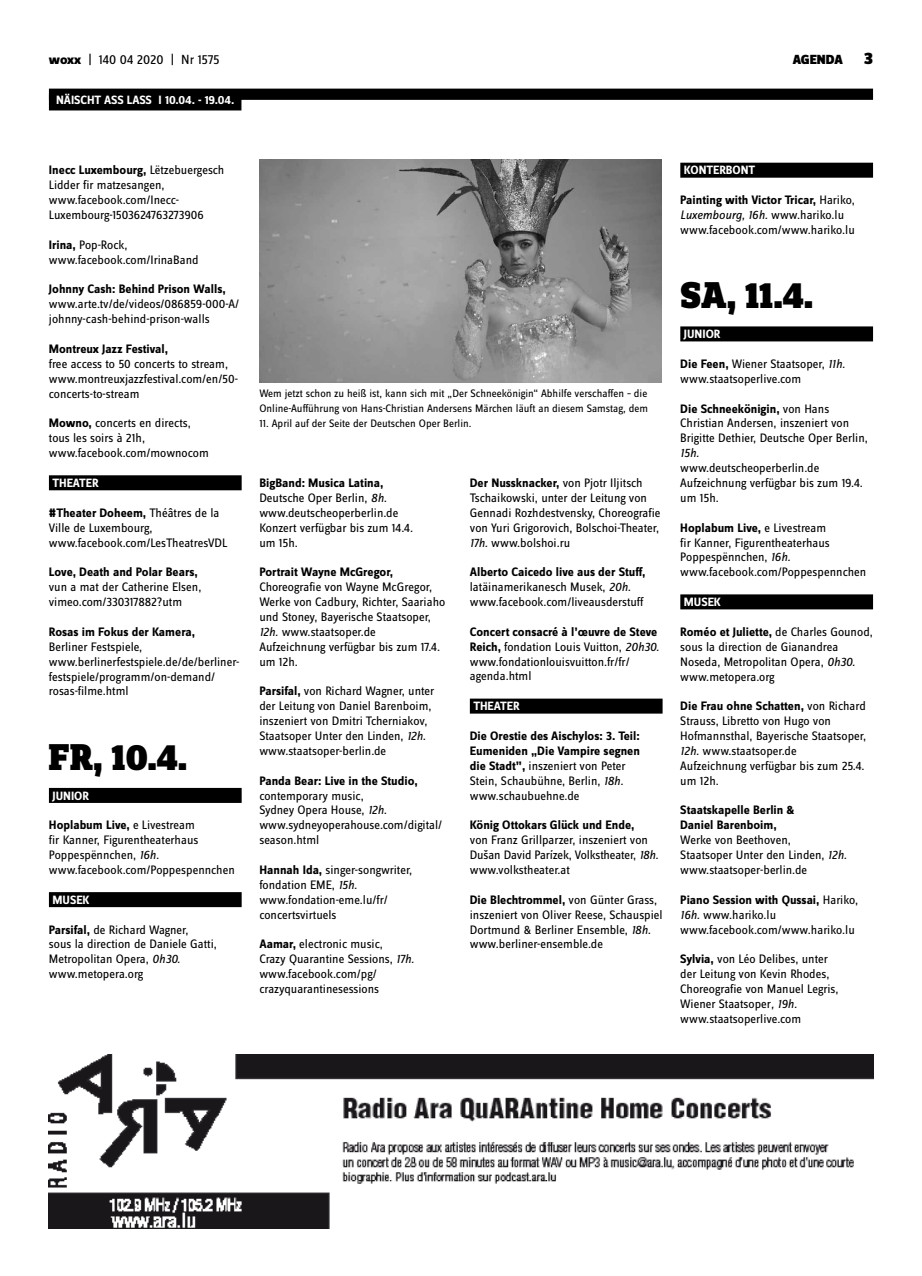
<style>
.page{position:relative;width:922px;height:1276px;background:#fff}
.page>*{position:absolute;margin:0;border:0;box-sizing:border-box;transform-origin:0 0}
.t1{font:900 38.75px "Zine Slab Dis";letter-spacing:-.005em;color:#000}
.t2{font:13.75px "Zine Sans Dis";letter-spacing:-.01em;color:#000}
.t3{font:900 13.75px "Zine Sans Dis";color:#000}
.t4{font:12.75px/14.9px "Zine Sans Dis";color:#000}
.t5{font:700 12.75px/14.9px "Zine Sans Dis";color:#000}
.t6{font:italic 12.75px "Zine Sans Dis";color:#000}
.t7{font:700 12.5px "Zine Sans Dis";letter-spacing:-.005em;color:#fff}
.t8{font:11.25px/14.9px "Zine Sans Dis";color:#000}
.s1{font-weight:800}
.s2{font-size:17.5px}
.s3{font-weight:700}
.s4{font-style:italic}
.s5{font-weight:400}
.s6{font-weight:400;font-style:italic}
</style>
<div class="page">
<div style="left:49px;top:475px;width:192px;height:15px;background:#000"></div>
<div style="left:49px;top:788px;width:192px;height:15px;background:#000"></div>
<div style="left:49px;top:892px;width:192px;height:15px;background:#000"></div>
<div style="left:469px;top:698px;width:193px;height:15px;background:#000"></div>
<div style="left:680px;top:163px;width:192px;height:15px;background:#000"></div>
<div style="left:680px;top:326px;width:192px;height:15px;background:#000"></div>
<div style="left:680px;top:594px;width:192px;height:15px;background:#000"></div>
<img style="left:259px;top:159px;width:402px;height:224px">
<div style="left:49px;top:89px;width:823px;height:11px;background:#000"></div>
<div style="left:49px;top:94px;width:192px;height:16px;background:#000"></div>
<img style="left:49px;top:1055px;width:823px;height:173px">
<p class="t2" style="left:49px;top:53px;width:172px"><span class="s1">woxx</span> | 140 04 2020 | Nr 1575</p>
<p class="t3" style="left:792px;top:52px;width:82px">AGENDA <span class="s2">3</span></p>
<p class="t7" style="left:56px;top:93px;width:180px">NÄISCHT ASS LASS I 10.04. - 19.04.</p>
<p class="t4" style="left:49px;top:163px;width:177px"><span class="s3">Inecc Luxembourg,</span> Lëtzebuergesch<br>Lidder fir matzesangen, www.facebook.com/Inecc-<br>Luxembourg-1503624763273906</p>
<p class="t4" style="left:49px;top:238px;width:151px"><span class="s3">Irina,</span> Pop-Rock, www.facebook.com/IrinaBand</p>
<p class="t5" style="left:49px;top:282px;width:178px">Johnny Cash: Behind Prison Walls,</p>
<p class="t4" style="left:49px;top:297px;width:192px">www.arte.tv/de/videos/086859-000-A/ johnny-cash-behind-prison-walls</p>
<p class="t5" style="left:49px;top:342px;width:121px">Montreux Jazz Festival,</p>
<p class="t4" style="left:49px;top:357px;width:190px">free access to 50 concerts to stream, www.montreuxjazzfestival.com/en/50- concerts-to-stream</p>
<p class="t4" style="left:49px;top:416px;width:161px"><span class="s3">Mowno,</span> concerts en directs, tous les soirs à 21h, www.facebook.com/mownocom</p>
<p class="t7" style="left:52px;top:476px;width:8px">theater</p>
<p class="t4" style="left:49px;top:506px;width:180px"><span class="s3">#Theater Doheem,</span> Théâtres de la<br>Ville de Luxembourg, www.facebook.com/LesTheatresVDL</p>
<p class="t5" style="left:49px;top:565px;width:150px">Love, Death and Polar Bears,</p>
<p class="t4" style="left:49px;top:580px;width:154px">vun a mat der Catherine Elsen, vimeo.com/330317882?utm</p>
<p class="t5" style="left:49px;top:625px;width:148px">Rosas im Fokus der Kamera,</p>
<p class="t4" style="left:49px;top:639px;width:192px">Berliner Festspiele, www.berlinerfestspiele.de/de/berliner&shy;festspiele/programm/on-demand/ rosas-filme.html</p>
<h1 class="t1" style="left:49px;top:736px;width:140px">Fr, 10.4.</h1>
<p class="t7" style="left:52px;top:789px;width:8px">junior</p>
<p class="t4" style="left:49px;top:818px;width:187px"><span class="s3">Hoplabum Live,</span> e Livestream<br>fir Kanner, Figurentheaterhaus<br>Poppespënnchen, <span class="s4">16h. </span>www.facebook.com/Poppespennchen</p>
<p class="t7" style="left:52px;top:893px;width:9px">musek</p>
<p class="t4" style="left:49px;top:922px;width:169px"><span class="s3">Parsifal,</span> de Richard Wagner,<br>sous la direction de Daniele Gatti,<br>Metropolitan Opera, <span class="s4">0h30. </span>www.metopera.org</p>
<p class="t7" style="left:683px;top:164px;width:9px">konterbont</p>
<p class="t4" style="left:680px;top:193px;width:176px"><span class="s3">Painting with Victor Tricar,</span> Hariko,<br><span class="s4">Luxembourg, 16h.</span> www.hariko.lu www.facebook.com/www.hariko.lu</p>
<p class="t8" style="left:259px;top:387px;width:390px">Wem jetzt schon zu heiß ist, kann sich mit „Der Schneekönigin“ Abhilfe verschaffen – die<br>Online-Aufführung von Hans-Christian Andersens Märchen läuft an diesem Samstag, dem</p>
<p class="t8" style="left:259px;top:416px;width:213px">11. April auf der Seite der Deutschen Oper Berlin.</p>
<p class="t4" style="left:259px;top:476px;width:155px"><span class="s3">BigBand: Musica Latina,<br></span>Deutsche Oper Berlin, <span class="s4">8h. </span>www.deutscheoperberlin.de<br>Konzert verfügbar bis zum 14.4. um 15h.</p>
<p class="t5" style="left:259px;top:565px;width:135px">Portrait Wayne McGregor,</p>
<p class="t4" style="left:259px;top:580px;width:187px">Choreografie von Wayne McGregor,<br>Werke von Cadbury, Richter, Saariaho und Stoney, Bayerische Staatsoper,<br><span class="s4">12h.</span> www.staatsoper.de<br>Aufzeichnung verfügbar bis zum 17.4. um 12h.</p>
<p class="t4" style="left:259px;top:684px;width:176px"><span class="s3">Parsifal,</span> von Richard Wagner, unter der Leitung von Daniel Barenboim, inszeniert von Dmitri Tcherniakov, Staatsoper Unter den Linden, <span class="s4">12h. </span>www.staatsoper-berlin.de</p>
<p class="t5" style="left:259px;top:773px;width:160px">Panda Bear: Live in the Studio,</p>
<p class="t4" style="left:259px;top:788px;width:184px">contemporary music,<br>Sydney Opera House, <span class="s4">12h. </span>www.sydneyoperahouse.com/digital/ season.html</p>
<p class="t4" style="left:259px;top:863px;width:154px"><span class="s3">Hannah Ida,</span> singer-songwriter, fondation EME, <span class="s4">15h. </span>www.fondation-eme.lu/fr/ concertsvirtuels</p>
<p class="t4" style="left:259px;top:937px;width:156px"><span class="s3">Aamar,</span> electronic music,<br>Crazy Quarantine Sessions, <span class="s4">17h. </span>www.facebook.com/pg/ crazyquarantinesessions</p>
<p class="t4" style="left:469px;top:476px;width:192px"><span class="s3">Der Nussknacker,</span> von Pjotr Iljitsch Tschaikowski, unter der Leitung von Gennadi Rozhdestvensky, Choreografie von Yuri Grigorovich, Bolschoi-Theater, <span class="s4">17h.</span> www.bolshoi.ru</p>
<p class="t4" style="left:469px;top:565px;width:177px"><span class="s3">Alberto Caicedo live aus der Stuff, </span>latäinamerikanesch Musek, <span class="s4">20h. </span>www.facebook.com/liveausderstuff</p>
<p class="t4" style="left:469px;top:625px;width:191px"><span class="s3">Concert consacré à l’œuvre de Steve<br>Reich,</span> fondation Louis Vuitton, <span class="s4">20h30. </span>www.fondationlouisvuitton.fr/fr/ agenda.html</p>
<p class="t7" style="left:473px;top:700px;width:8px">theater</p>
<p class="t5" style="left:469px;top:729px;width:172px">Die Orestie des Aischylos: 3. Teil:<br>Eumeniden „Die Vampire segnen die Stadt”, <span class="s5">inszeniert von Peter<br>Stein, Schaubühne, Berlin,</span> <span class="s6">18h. </span><span class="s5">www.schaubuehne.de</span></p>
<p class="t5" style="left:469px;top:818px;width:166px">König Ottokars Glück und Ende,</p>
<p class="t4" style="left:469px;top:833px;width:190px">von Franz Grillparzer, inszeniert von<br>Dušan David Parízek, Volkstheater, <span class="s4">18h. </span>www.volkstheater.at</p>
<p class="t4" style="left:469px;top:892px;width:194px"><span class="s3">Die Blechtrommel,</span> von Günter Grass, inszeniert von Oliver Reese, Schauspiel Dortmund &amp; Berliner Ensemble, <span class="s4">18h. </span>www.berliner-ensemble.de</p>
<h1 class="t1" style="left:680px;top:275px;width:134px">Sa, 11.4.</h1>
<p class="t7" style="left:683px;top:328px;width:8px">junior</p>
<p class="t4" style="left:680px;top:357px;width:166px"><span class="s3">Die Feen,</span> Wiener Staatsoper, <span class="s4">11h. </span>www.staatsoperlive.com</p>
<p class="t4" style="left:680px;top:401px;width:189px"><span class="s3">Die Schneekönigin,</span> von Hans<br>Christian Andersen, inszeniert von<br>Brigitte Dethier, Deutsche Oper Berlin,</p>
<p class="t6" style="left:680px;top:446px;width:21px">15h.</p>
<p class="t4" style="left:680px;top:461px;width:184px">www.deutscheoperberlin.de<br>Aufzeichnung verfügbar bis zum 19.4. um 15h.</p>
<p class="t4" style="left:680px;top:520px;width:187px"><span class="s3">Hoplabum Live,</span> e Livestream<br>fir Kanner, Figurentheaterhaus<br>Poppespënnchen, <span class="s4">16h. </span>www.facebook.com/Poppespennchen</p>
<p class="t7" style="left:683px;top:595px;width:9px">musek</p>
<p class="t4" style="left:680px;top:625px;width:194px"><span class="s3">Roméo et Juliette,</span> de Charles Gounod, sous la direction de Gianandrea<br>Noseda, Metropolitan Opera, <span class="s4">0h30. </span>www.metopera.org</p>
<p class="t4" style="left:680px;top:699px;width:187px"><span class="s3">Die Frau ohne Schatten,</span> von Richard<br>Strauss, Libretto von Hugo von<br>Hofmannsthal, Bayerische Staatsoper,<br><span class="s4">12h.</span> www.staatsoper.de<br>Aufzeichnung verfügbar bis zum 25.4. um 12h.</p>
<p class="t5" style="left:680px;top:803px;width:115px">Staatskapelle Berlin &amp;<br>Daniel Barenboim,</p>
<p class="t4" style="left:680px;top:833px;width:168px">Werke von Beethoven,<br>Staatsoper Unter den Linden, <span class="s4">12h. </span>www.staatsoper-berlin.de</p>
<p class="t4" style="left:680px;top:892px;width:179px"><span class="s3">Piano Session with Qussai,</span> Hariko,<br><span class="s4">16h.</span> www.hariko.lu www.facebook.com/www.hariko.lu</p>
<p class="t4" style="left:680px;top:952px;width:160px"><span class="s3">Sylvia,</span> von Léo Delibes, unter der Leitung von Kevin Rhodes,<br>Choreografie von Manuel Legris,<br>Wiener Staatsoper<span class="s4">, 19h. </span>www.staatsoperlive.com</p>
</div>
